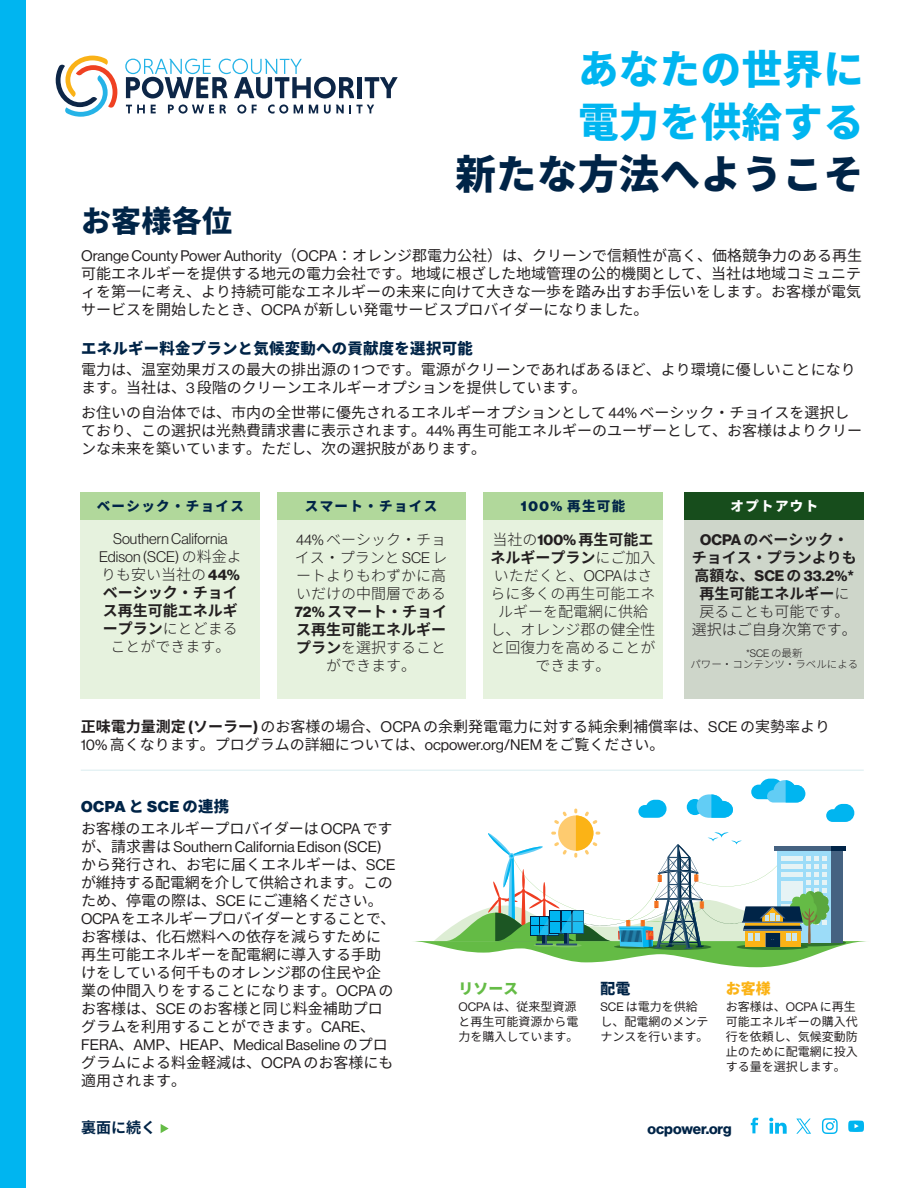
<style>
.page{position:relative;width:918px;height:1188px;background:#fff}
.page>*{position:absolute;margin:0;border:0;box-sizing:border-box;transform-origin:0 0}
.t1{font:900 40.5px/52.5px "Noto Sans CJ Kjp";letter-spacing:.01em;color:#00b5f0}
.t2{font:900 40.5px "Noto Sans CJ Kjp";letter-spacing:.01em;color:#002447}
.t3{font:900 30px "Noto Sans CJ Kjp";letter-spacing:.01em;color:#002447}
.t4{font:900 15.3px "Noto Sans CJ Kjp";letter-spacing:.02em;color:#002447}
.t5{font:15.3px "N Haas Grotesk DS Pro 95 Blk";letter-spacing:.035em;color:#002447}
.t6{font:15px/18px "Noto Sans CJ Kjp";color:#231f20}
.t7{font:300 15px/18px "Noto Sans CJ Kjp";color:#231f20;text-align:center}
.t8{font:700 15px/18px "Noto Sans CJ Kjp";color:#231f20;text-align:center}
.t9{font:15px "N Haas Grotesk DS Pro 55 Rg";color:#231f20}
.t10{font:15px/18px "N Haas Grotesk DS Pro 45 Lt";color:#231f20;text-align:center}
.t11{font:15px "N Haas Grotesk DS Pro 75 Bd";color:#231f20}
.t12{font:700 15px "Noto Sans CJ Kjp";color:#002447}
.t13{font:14.85px "N Haas Grotesk DS Pro 75 Bd";color:#002447}
.t14{font:900 14.85px "Noto Sans CJ Kjp";color:#65bc46}
.t15{font:900 14.85px "Noto Sans CJ Kjp";color:#fbb316}
.t16{font:900 14.85px "Noto Sans CJ Kjp";color:#002447}
.t17{font:900 13.5px "Noto Sans CJ Kjp";letter-spacing:.1em;color:#002447}
.t18{font:13.5px "N Haas Grotesk DS Pro 95 Blk";color:#002447}
.t19{font:900 13.5px "Noto Sans CJ Kjp";letter-spacing:.1em;color:#fff}
.t20{font:12px/15px "Noto Sans CJ Kjp";color:#231f20}
.t21{font:300 10.5px "Noto Sans CJ Kjp";color:#231f20}
.t22{font:10.5px "N Haas Grotesk DS Pro 45 Lt";color:#231f20}
.s1{font-family:"N Haas Grotesk DS Pro 55 Rg"}
.s2{font-family:"Noto Sans CJ Kjp";font-weight:900}
.s3{font-family:"Noto Sans CJ Kjp";font-weight:300}
.s4{font-weight:300}
.s5{font-family:"N Haas Grotesk DS Pro 75 Bd";font-weight:400}
.s6{font-family:"N Haas Grotesk DS Pro 45 Lt";font-weight:400}
.s7{font-weight:700}
.s8{font-family:"Noto Sans CJ Kjp";font-weight:700}
.s9{font-family:"N Haas Grotesk DS Pro 75 Bd"}
.s10{font-family:"Noto Sans CJ Kjp"}
</style>
<div class="page">
<div style="left:0;top:0;width:25px;height:1188px;background:#00b5f0"></div>
<svg style="left:56px;top:56px;width:61px;height:61px"></svg>
<svg style="left:125px;top:59px;width:273px;height:55px"></svg>
<div style="left:277px;top:519px;width:188px;height:179px;background:#e6f2de"></div>
<div style="left:81px;top:519px;width:179px;height:179px;background:#e6f2de"></div>
<div style="left:483px;top:519px;width:180px;height:179px;background:#e6f2de"></div>
<div style="left:685px;top:519px;width:179px;height:179px;background:#ced6ca"></div>
<div style="left:277px;top:492px;width:188px;height:27px;background:#b1d89b"></div>
<div style="left:81px;top:492px;width:179px;height:27px;background:#b1d89b"></div>
<div style="left:483px;top:492px;width:180px;height:27px;background:#b1d89b"></div>
<div style="left:685px;top:492px;width:179px;height:27px;background:#174d1c"></div>
<svg style="left:161px;top:1124px;width:8px;height:9px"></svg>
<svg style="left:796px;top:1119px;width:15px;height:15px"></svg>
<svg style="left:751px;top:1118px;width:7px;height:15px"></svg>
<svg style="left:848px;top:1121px;width:16px;height:11px"></svg>
<svg style="left:822px;top:1118px;width:16px;height:16px"></svg>
<svg style="left:769px;top:1118px;width:18px;height:16px"></svg>
<hr style="left:81px;top:770px;width:783px;height:1px;background:#cbe6ea">
<svg style="left:413px;top:779px;width:454px;height:188px"></svg>
<h1 class="t1" style="left:578px;top:44px;width:287px">あなたの世界に電力を供給する</h1>
<h1 class="t2" style="left:455px;top:151px;width:410px">新たな方法へようこそ</h1>
<h2 class="t3" style="left:81px;top:204px;width:153px">お客様各位</h2>
<p class="t6" style="left:81px;top:247px;width:783px;text-align:justify"><span class="s1">Orange County Power Authority</span>（<span class="s1">OCPA</span>：オレンジ郡電力公社）は、クリーンで信頼性が高く、価格競争力のある再生可能エネルギーを提供する地元の電力会社です。地域に根ざした地域管理の公的機関として、当社は地域コミュニティを第一に考え、より持続可能なエネルギーの未来に向けて大きな一歩を踏み出すお手伝いをします。お客様が電気サービスを開始したとき、<span class="s1">OCPA</span> が新しい発電サービスプロバイダーになりました。</p>
<p class="t4" style="left:81px;top:340px;width:393px">エネルギー料金プランと気候変動への貢献度を選択可能</p>
<p class="t6" style="left:81px;top:361px;width:776px">電力は、温室効果ガスの最大の排出源の <span class="s1">1</span> つです。電源がクリーンであればあるほど、より環境に優しいことになります。当社は、<span class="s1">3</span> 段階のクリーンエネルギーオプションを提供しています。</p>
<p class="t6" style="left:81px;top:404px;width:783px">お住いの自治体では、市内の全世帯に優先されるエネルギーオプションとして <span class="s1">44%</span> ベーシック・チョイスを選択しており、この選択は光熱費請求書に表示されます。<span class="s1">44%</span> 再生可能エネルギーのユーザーとして、お客様はよりクリーンな未来を築いています。ただし、次の選択肢があります。</p>
<p class="t17" style="left:97px;top:499px;width:149px">ベーシック・チョイス</p>
<p class="t17" style="left:305px;top:499px;width:134px">スマート・チョイス</p>
<p class="t18" style="left:521px;top:498px;width:106px">100% <span class="s2">再生可能</span></p>
<p class="t19" style="left:731px;top:499px;width:89px">オプトアウト</p>
<p class="t10" style="left:99px;top:530px;width:144px">Southern California<br>Edison (SCE) <span class="s3">の料金よ</span></p>
<p class="t8" style="left:101px;top:566px;width:140px"><span class="s4">りも安い当社の</span><span class="s5">44%</span>ベーシック・チョイス再生可能エネルギープラン<span class="s4">にとどまることができます。</span></p>
<p class="t7" style="left:295px;top:531px;width:154px"><span class="s6">44%</span> ベーシック・チョイス・プランと <span class="s6">SCE</span> レートよりもわずかに高いだけの中間層である<br><span class="s5">72%</span> <span class="s7">スマート・チョイス再生可能エネルギープラン</span>を選択することができます。</p>
<p class="t7" style="left:491px;top:531px;width:166px">当社の<span class="s5">100%</span> <span class="s7">再生可能エネルギープラン</span>にご加入いただくと、<span class="s6">OCPA</span>はさらに多くの再生可能エネルギーを配電網に供給し、オレンジ郡の健全性と回復力を高めることができます。</p>
<p class="t8" style="left:692px;top:531px;width:167px"><span class="s5">OCPA</span> のベーシック・チョイス・プランよりも</p>
<p class="t11" style="left:695px;top:567px;width:161px"><span class="s8">高額な、</span>SCE <span class="s8">の</span> 33.2%*</p>
<p class="t7" style="left:692px;top:585px;width:167px"><span class="s7">再生可能エネルギー</span>に戻ることも可能です。選択はご自身次第です。</p>
<p class="t22" style="left:746px;top:648px;width:58px">*SCE <span class="s3">の最新</span></p>
<p class="t21" style="left:690px;top:658px;width:170px">パワー・コンテンツ・ラベルによる</p>
<p class="t6" style="left:81px;top:717px;width:751px"><span class="s7">正味電力量測定</span> <span class="s9">(</span><span class="s7">ソーラー</span><span class="s9">)</span> のお客様の場合、<span class="s1">OCPA</span> の余剰発電電力に対する純余剰補償率は、<span class="s1">SCE</span> の実勢率より<br><span class="s1">10%</span> 高くなります。プログラムの詳細については、<span class="s1">ocpower.org/NEM</span> をご覧ください。</p>
<p class="t5" style="left:81px;top:798px;width:149px">OCPA <span class="s2">と</span> SCE <span class="s2">の連携</span></p>
<p class="t6" style="left:81px;top:819px;width:313px">お客様のエネルギープロバイダーは <span class="s1">OCPA</span> です</p>
<p class="t9" style="left:81px;top:838px;width:302px"><span class="s10">が、請求書は</span> Southern California Edison (SCE)</p>
<p class="t6" style="left:81px;top:855px;width:316px">から発行され、お宅に届くエネルギーは、<span class="s1">SCE</span>が維持する配電網を介して供給されます。このため、停電の際は、<span class="s1">SCE</span> にご連絡ください。<br><span class="s1">OCPA</span> をエネルギープロバイダーとすることで、お客様は、化石燃料への依存を減らすために再生可能エネルギーを配電網に導入する手助けをしている何千ものオレンジ郡の住民や企業の仲間入りをすることになります。<span class="s1">OCPA</span> のお客様は、<span class="s1">SCE</span> のお客様と同じ料金補助プログラムを利用することができます。<span class="s1">CARE</span>、</p>
<p class="t9" style="left:81px;top:1036px;width:308px">FERA<span class="s10">、</span>AMP<span class="s10">、</span>HEAP<span class="s10">、</span>Medical Baseline <span class="s10">のプロ</span></p>
<p class="t6" style="left:81px;top:1053px;width:314px">グラムによる料金軽減は、<span class="s1">OCPA</span> のお客様にも適用されます。</p>
<p class="t14" style="left:458px;top:980px;width:62px">リソース</p>
<p class="t20" style="left:458px;top:999px;width:121px"><span class="s1">OCPA</span> は、従来型資源と再生可能資源から電力を購入しています。</p>
<p class="t16" style="left:600px;top:980px;width:31px">配電</p>
<p class="t20" style="left:600px;top:999px;width:109px"><span class="s1">SCE</span> は電力を供給し、配電網のメンテナンスを行います。</p>
<p class="t15" style="left:726px;top:980px;width:46px">お客様</p>
<p class="t20" style="left:726px;top:999px;width:134px">お客様は、<span class="s1">OCPA</span> に再生可能エネルギーの購入代行を依頼し、気候変動防止のために配電網に投入する量を選択します。</p>
<p class="t12" style="left:81px;top:1119px;width:76px">裏面に続く</p>
<p class="t13" style="left:648px;top:1120px;width:86px">ocpower.org</p>
</div>
